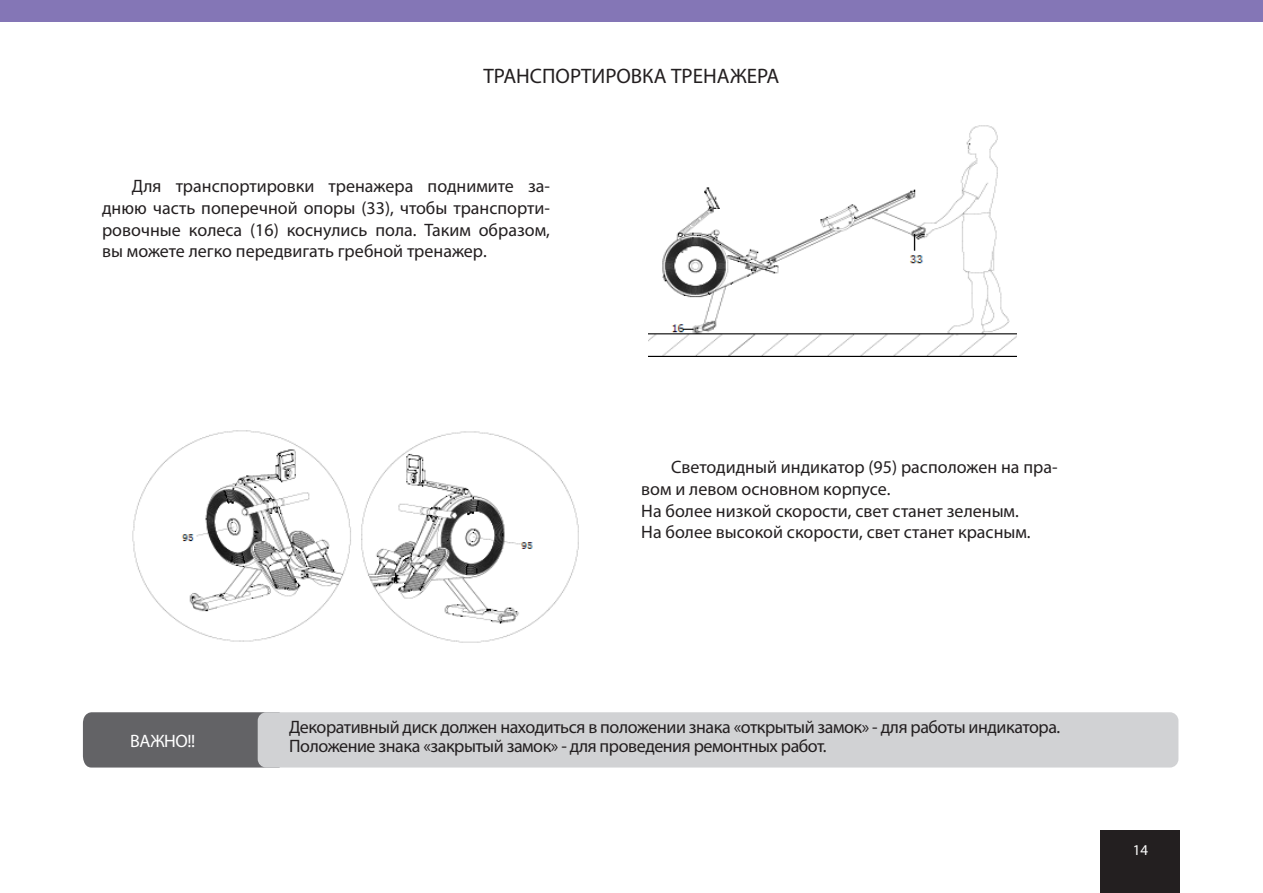
<style>
.page{position:relative;width:1263px;height:893px;background:#fff}
.page>*{position:absolute;margin:0;border:0;box-sizing:border-box;transform-origin:0 0}
.РАЗДЕЛ{font:21px "Myriad Pro";color:#231f20}
.Обычный_текст__с_отс{font:18px/21.6px "Myriad Pro";letter-spacing:-.005em;color:#231f20;text-align:justify}
.Обычный_текст__с_отс-2{font:18px "Myriad Pro";letter-spacing:-.025em;color:#231f20}
.t1{font:18px "Myriad Pro";letter-spacing:-.025em;color:#fff}
.t2{font:15px "Myriad Pro";color:#fff}
</style>
<div class="page">
<div style="left:0;top:0;width:1263px;height:21px;background:#8476b6"></div>
<div style="left:1101px;top:831px;width:79px;height:62px;background:#231f20"></div>
<img style="left:649px;top:125px;width:368px;height:232px">
<img style="left:132px;top:430px;width:447px;height:213px">
<div style="left:83px;top:712px;width:181px;height:55px;background:#636366"></div>
<div style="left:258px;top:712px;width:920px;height:55px;background:#d1d2d4;border-radius:9px"></div>
<p class="РАЗДЕЛ" style="left:483px;top:63px;width:297px">ТРАНСПОРТИРОВКА ТРЕНАЖЕРА</p>
<p class="Обычный_текст__с_отс" style="left:102px;top:175px;width:449px;text-indent:30px">Для транспортировки тренажера поднимите за&shy;днюю часть поперечной опоры (33), чтобы транспорти&shy;ровочные колеса (16) коснулись пола. Таким образом, вы можете легко передвигать гребной тренажер.</p>
<p class="t1" style="left:130px;top:729px;width:67px">ВАЖНО!!</p>
<p class="Обычный_текст__с_отс" style="left:641px;top:456px;width:418px;text-align:left;text-indent:30px">Светодидный индикатор (95) расположен на пра&shy;вом и левом основном корпусе.<br>На более низкой скорости, свет станет зеленым.<br>На более высокой скорости, свет станет красным.</p>
<p class="Обычный_текст__с_отс-2" style="left:289px;top:716px;width:773px">Декоративный диск должен находиться в положении знака «открытый замок» - для работы индикатора.</p>
<p class="Обычный_текст__с_отс-2" style="left:289px;top:735px;width:539px">Положение знака «закрытый замок» - для проведения ремонтных работ.</p>
<p class="t2" style="left:1133px;top:841px;width:17px">14</p>
</div>
